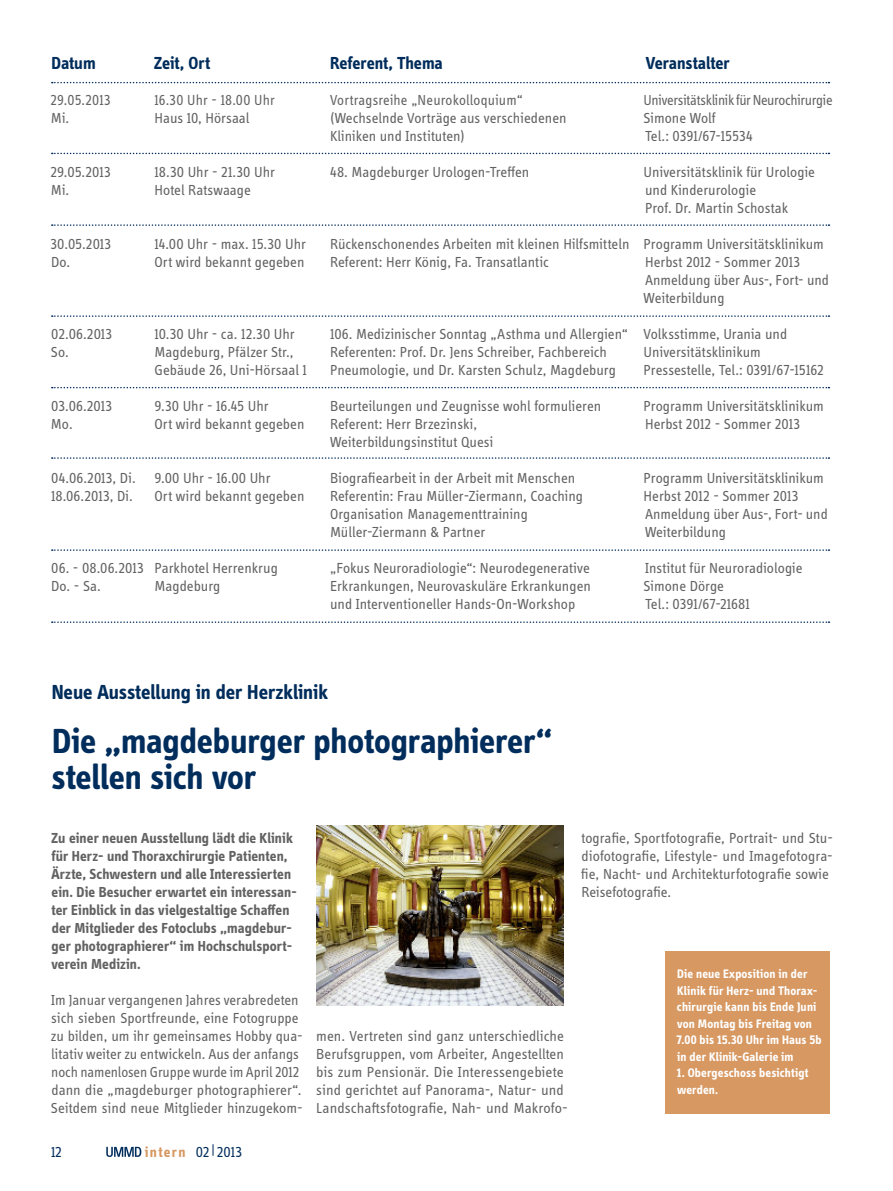
<style>
.page{position:relative;width:893px;height:1191px;background:#fff}
.page>*{position:absolute;margin:0;border:0;box-sizing:border-box;transform-origin:0 0}
.t1{font:700 36px/36px "Info Display OT";letter-spacing:-.005em;color:#002d5c}
.t2{font:700 21px "Info Display OT";color:#002d5c}
.t3{font:700 18px "Info Display OT";color:#002d5c}
.t4{font:15px/18px "Info Display OT";color:#626262}
.t5{font:700 15px/18px "Info Display OT";letter-spacing:.005em;color:#626262}
.t6{font:15px "Info Display OT";letter-spacing:-.02em;color:#626262}
.t7{font:15px "Info Display OT";color:#002d5c}
.t8{font:700 12.75px/16.5px "Info Display OT";letter-spacing:.015em;color:#fff}
.s1{font-weight:700;color:#d79862}
</style>
<div class="page">
<svg style="left:52px;top:82px;width:777px;height:1px"></svg>
<svg style="left:52px;top:153px;width:777px;height:1px"></svg>
<svg style="left:52px;top:224px;width:777px;height:2px"></svg>
<svg style="left:52px;top:315px;width:777px;height:2px"></svg>
<svg style="left:52px;top:387px;width:777px;height:1px"></svg>
<svg style="left:52px;top:457px;width:777px;height:2px"></svg>
<svg style="left:52px;top:549px;width:777px;height:2px"></svg>
<svg style="left:52px;top:621px;width:777px;height:2px"></svg>
<div style="left:665px;top:951px;width:164px;height:162px;background:#d79862"></div>
<img style="left:316px;top:825px;width:248px;height:180px">
<svg style="left:106px;top:1146px;width:35px;height:11px"></svg>
<p class="t3" style="left:52px;top:52px;width:46px">Datum</p>
<p class="t3" style="left:154px;top:52px;width:58px">Zeit, Ort</p>
<p class="t3" style="left:330px;top:52px;width:114px">Referent, Thema</p>
<p class="t3" style="left:646px;top:52px;width:85px">Veranstalter</p>
<p class="t4" style="left:51px;top:91px;width:62px">29.05.2013</p>
<p class="t4" style="left:155px;top:91px;width:122px">16.30 Uhr - 18.00 Uhr</p>
<p class="t4" style="left:330px;top:91px;width:194px">Vortragsreihe „Neurokolloquium“</p>
<p class="t6" style="left:644px;top:91px;width:191px">Universitätsklinik für Neurochirurgie</p>
<p class="t4" style="left:51px;top:109px;width:20px">Mi.</p>
<p class="t4" style="left:155px;top:109px;width:96px">Haus 10, Hörsaal</p>
<p class="t4" style="left:330px;top:109px;width:238px">(Wechselnde Vorträge aus verschiedenen</p>
<p class="t4" style="left:644px;top:109px;width:73px">Simone Wolf</p>
<p class="t4" style="left:330px;top:127px;width:136px">Kliniken und Instituten)</p>
<p class="t4" style="left:645px;top:127px;width:109px">Tel.: 0391/67-15534</p>
<p class="t4" style="left:51px;top:163px;width:62px">29.05.2013</p>
<p class="t4" style="left:155px;top:163px;width:122px">18.30 Uhr - 21.30 Uhr</p>
<p class="t4" style="left:330px;top:163px;width:201px">48. Magdeburger Urologen-Treffen</p>
<p class="t4" style="left:644px;top:163px;width:173px">Universitätsklinik für Urologie</p>
<p class="t4" style="left:51px;top:181px;width:20px">Mi.</p>
<p class="t4" style="left:155px;top:181px;width:98px">Hotel Ratswaage</p>
<p class="t4" style="left:645px;top:181px;width:145px">und Kinderurologie<br>Prof. Dr. Martin Schostak</p>
<p class="t4" style="left:51px;top:235px;width:62px">30.05.2013</p>
<p class="t4" style="left:155px;top:235px;width:153px">14.00 Uhr - max. 15.30 Uhr</p>
<p class="t4" style="left:330px;top:235px;width:495px">Rückenschonendes Arbeiten mit kleinen Hilfsmitteln Programm Universitätsklinikum</p>
<p class="t4" style="left:51px;top:253px;width:21px">Do.</p>
<p class="t4" style="left:155px;top:253px;width:151px">Ort wird bekannt gegeben</p>
<p class="t4" style="left:330px;top:253px;width:220px">Referent: Herr König, Fa. Transatlantic</p>
<p class="t4" style="left:644px;top:253px;width:187px">Herbst 2012 - Sommer 2013<br>Anmeldung über Aus-, Fort- und<br>Weiterbildung</p>
<p class="t4" style="left:51px;top:325px;width:62px">02.06.2013</p>
<p class="t4" style="left:155px;top:325px;width:142px">10.30 Uhr - ca. 12.30 Uhr</p>
<p class="t4" style="left:330px;top:325px;width:459px">106. Medizinischer Sonntag „Asthma und Allergien“ Volksstimme, Urania und</p>
<p class="t4" style="left:51px;top:343px;width:19px">So.</p>
<p class="t4" style="left:155px;top:343px;width:141px">Magdeburg, Pfälzer Str.,</p>
<p class="t4" style="left:330px;top:343px;width:279px">Referenten: Prof. Dr. Jens Schreiber, Fachbereich</p>
<p class="t4" style="left:644px;top:343px;width:119px">Universitätsklinikum</p>
<p class="t4" style="left:155px;top:361px;width:154px">Gebäude 26, Uni-Hörsaal 1</p>
<p class="t4" style="left:330px;top:361px;width:287px">Pneumologie, und Dr. Karsten Schulz, Magdeburg</p>
<p class="t4" style="left:644px;top:361px;width:182px">Pressestelle, Tel.: 0391/67-15162</p>
<p class="t4" style="left:51px;top:397px;width:62px">03.06.2013</p>
<p class="t4" style="left:155px;top:397px;width:116px">9.30 Uhr - 16.45 Uhr</p>
<p class="t4" style="left:330px;top:397px;width:273px">Beurteilungen und Zeugnisse wohl formulieren</p>
<p class="t4" style="left:644px;top:397px;width:182px">Programm Universitätsklinikum</p>
<p class="t4" style="left:51px;top:415px;width:23px">Mo.</p>
<p class="t4" style="left:155px;top:415px;width:152px">Ort wird bekannt gegeben</p>
<p class="t4" style="left:330px;top:415px;width:148px">Referent: Herr Brzezinski,</p>
<p class="t4" style="left:645px;top:415px;width:156px">Herbst 2012 - Sommer 2013</p>
<p class="t4" style="left:330px;top:433px;width:165px">Weiterbildungsinstitut Quesi</p>
<p class="t4" style="left:51px;top:469px;width:86px">04.06.2013, Di.</p>
<p class="t4" style="left:155px;top:469px;width:117px">9.00 Uhr - 16.00 Uhr</p>
<p class="t4" style="left:330px;top:469px;width:247px">Biografiearbeit in der Arbeit mit Menschen</p>
<p class="t4" style="left:644px;top:469px;width:182px">Programm Universitätsklinikum</p>
<p class="t4" style="left:51px;top:487px;width:83px">18.06.2013, Di.</p>
<p class="t4" style="left:155px;top:487px;width:152px">Ort wird bekannt gegeben</p>
<p class="t4" style="left:330px;top:487px;width:255px">Referentin: Frau Müller-Ziermann, Coaching</p>
<p class="t4" style="left:644px;top:487px;width:156px">Herbst 2012 - Sommer 2013</p>
<p class="t4" style="left:330px;top:505px;width:199px">Organisation Managementtraining</p>
<p class="t4" style="left:645px;top:505px;width:184px">Anmeldung über Aus-, Fort- und</p>
<p class="t4" style="left:330px;top:523px;width:157px">Müller-Ziermann &amp; Partner</p>
<p class="t4" style="left:645px;top:523px;width:83px">Weiterbildung</p>
<p class="t4" style="left:51px;top:559px;width:228px">06. - 08.06.2013 Parkhotel Herrenkrug</p>
<p class="t4" style="left:330px;top:559px;width:261px">„Fokus Neuroradiologie“: Neurodegenerative</p>
<p class="t4" style="left:645px;top:559px;width:159px">Institut für Neuroradiologie</p>
<p class="t4" style="left:51px;top:577px;width:51px">Do. - Sa.</p>
<p class="t4" style="left:155px;top:577px;width:67px">Magdeburg</p>
<p class="t4" style="left:330px;top:577px;width:262px">Erkrankungen, Neurovaskuläre Erkrankungen</p>
<p class="t4" style="left:644px;top:577px;width:82px">Simone Dörge</p>
<p class="t4" style="left:330px;top:595px;width:247px">und Interventioneller Hands-On-Workshop</p>
<p class="t4" style="left:645px;top:595px;width:106px">Tel.: 0391/67-21681</p>
<h2 class="t2" style="left:52px;top:679px;width:278px">Neue Ausstellung in der Herzklinik</h2>
<h1 class="t1" style="left:52px;top:723px;width:502px">Die „magdeburger photographierer“ stellen sich vor</h1>
<p class="t5" style="left:51px;top:829px;width:247px">Zu einer neuen Ausstellung lädt die Klinik für Herz- und Thoraxchirurgie Patienten, Ärzte, Schwestern und alle Interessierten ein. Die Besucher erwartet ein interessan&shy;ter Einblick in das vielgestaltige Schaffen der Mitglieder des Fotoclubs „magdebur&shy;ger photographierer“ im Hochschulsport&shy;verein Medizin.</p>
<p class="t4" style="left:51px;top:991px;width:253px">Im Januar vergangenen Jahres verabredeten sich sieben Sportfreunde, eine Fotogruppe zu bilden, um ihr gemeinsames Hobby qua&shy;litativ weiter zu entwickeln. Aus der anfangs noch namenlosen Gruppe wurde im April 2012 dann die „magdeburger photographierer“.<br>Seitdem sind neue Mitglieder hinzugekom-</p>
<p class="t7" style="left:51px;top:1143px;width:12px">12</p>
<p class="t7" style="left:145px;top:1143px;width:99px"><span class="s1">intern</span> 02|2013</p>
<p class="t4" style="left:581px;top:829px;width:253px">tografie, Sportfotografie, Portrait- und Stu&shy;diofotografie, Lifestyle- und Imagefotogra&shy;fie, Nacht- und Architekturfotografie sowie Reisefotografie.</p>
<p class="t4" style="left:316px;top:1027px;width:253px">men. Vertreten sind ganz unterschiedliche Berufsgruppen, vom Arbeiter, Angestellten bis zum Pensionär. Die Interessengebiete sind gerichtet auf Panorama-, Natur- und Landschaftsfotografie, Nah- und Makrofo-</p>
<p class="t8" style="left:676px;top:965px;width:146px">Die neue Exposition in der<br>Klinik für Herz- und Thorax&shy;chirurgie kann bis Ende Juni von Montag bis Freitag von<br>7.00 bis 15.30 Uhr im Haus 5b in der Klinik-Galerie im</p>
<p class="t8" style="left:677px;top:1064px;width:133px">1. Obergeschoss besichtigt werden.</p>
</div>
